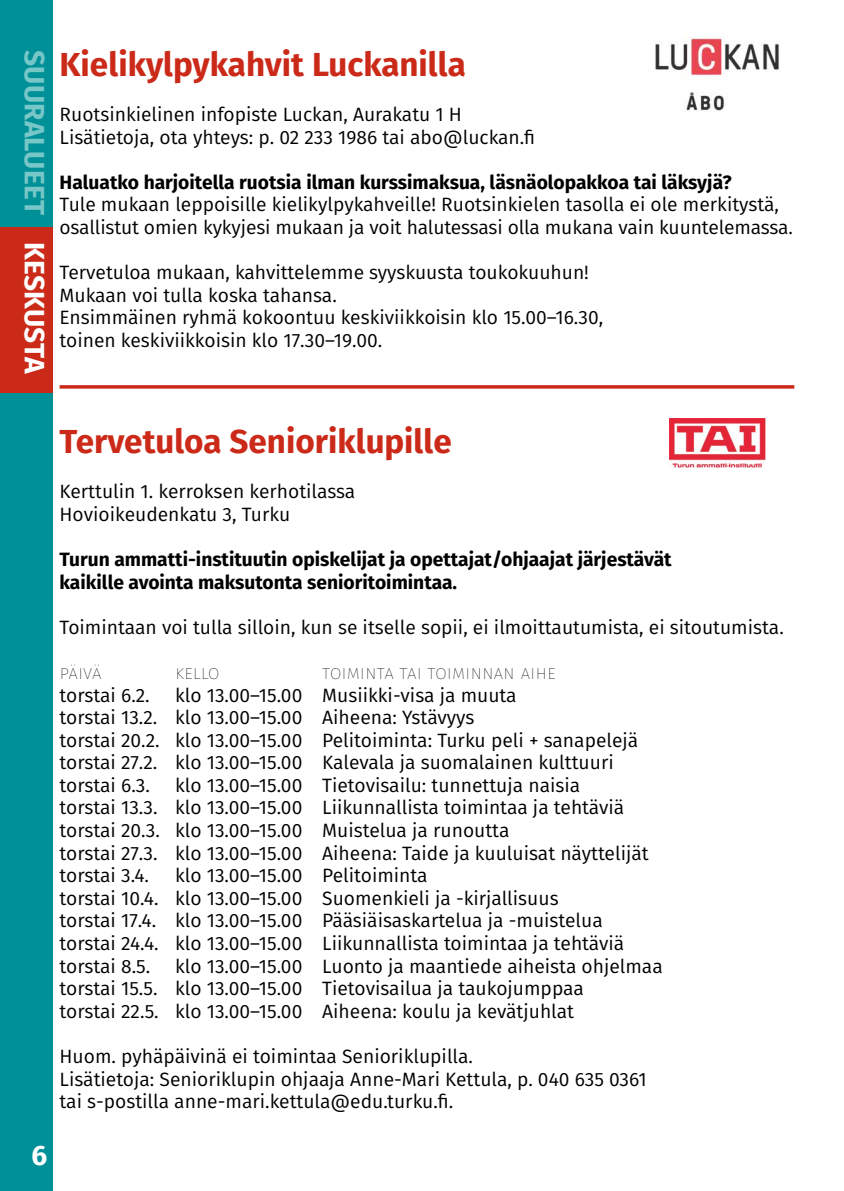
<style>
.page{position:relative;width:844px;height:1191px;background:#fff}
.page>*{position:absolute;margin:0;border:0;box-sizing:border-box;transform-origin:0 0}
.t1{font:700 33.25px "Fira Sans";color:#cb2a19}
.t2{font:700 28px "Fira Sans";letter-spacing:.01em;color:#77c6c8}
.t3{font:700 28px "Fira Sans";color:#fff}
.t4{font:19.25px/22.6px "Fira Sans";color:#000}
.t5{font:700 19.25px/22.6px "Fira Sans";color:#000}
.t6{font:100 19.25px "Fira Sans";color:#000}
.s1{color:#fff}
</style>
<div class="page">
<div style="left:0;top:392px;width:52px;height:799px;background:#009098"></div>
<div style="left:0;top:0;width:52px;height:227px;background:#009098"></div>
<div style="left:0;top:227px;width:52px;height:165px;background:#cb2a19"></div>
<svg style="left:60px;top:385px;width:734px;height:4px;background:#d14335"></svg>
<img style="left:655px;top:37px;width:124px;height:74px">
<img style="left:669px;top:418px;width:96px;height:50px">
<h2 class="t2" style="left:58px;top:50px;width:326px;rotate:90deg">SUURALUEET <span class="s1">KESKUSTA</span></h2>
<h1 class="t1" style="left:60px;top:36px;width:408px">Kielikylpykahvit Luckanilla</h1>
<p class="t4" style="left:60px;top:102px;width:477px">Ruotsinkielinen infopiste Luckan, Aurakatu 1 H<br>Lisätietoja, ota yhteys: p. 02 233 1986 tai abo@luckan.fi</p>
<p class="t5" style="left:60px;top:169px;width:673px">Haluatko harjoitella ruotsia ilman kurssimaksua, läsnäolopakkoa tai läksyjä?</p>
<p class="t4" style="left:60px;top:193px;width:734px">Tule mukaan leppoisille kielikylpykahveille! Ruotsinkielen tasolla ei ole merkitystä, osallistut omien kykyjesi mukaan ja voit halutessasi olla mukana vain kuuntelemassa.</p>
<p class="t4" style="left:60px;top:260px;width:545px">Tervetuloa mukaan, kahvittelemme syyskuusta toukokuuhun!<br>Mukaan voi tulla koska tahansa.<br>Ensimmäinen ryhmä kokoontuu keskiviikkoisin klo 15.00–16.30, toinen keskiviikkoisin klo 17.30–19.00.</p>
<h1 class="t1" style="left:60px;top:413px;width:393px">Tervetuloa Senioriklupille</h1>
<p class="t4" style="left:60px;top:480px;width:297px">Kerttulin 1. kerroksen kerhotilassa<br>Hovioikeudenkatu 3, Turku</p>
<p class="t5" style="left:60px;top:547px;width:613px">Turun ammatti-instituutin opiskelijat ja opettajat/ohjaajat järjestävät kaikille avointa maksutonta senioritoimintaa.</p>
<p class="t4" style="left:60px;top:615px;width:725px">Toimintaan voi tulla silloin, kun se itselle sopii, ei ilmoittautumista, ei sitoutumista.</p>
<p class="t6" style="left:60px;top:658px;width:44px">päivä</p>
<p class="t6" style="left:175px;top:658px;width:46px">kello</p>
<p class="t6" style="left:322px;top:658px;width:235px">toiminta tai toiminnan aihe</p>
<p class="t4" style="left:60px;top:683px;width:92px">torstai 6.2.</p>
<p class="t4" style="left:60px;top:683px;width:580px;text-indent:116px">klo 13.00–15.00 Musiikki-visa ja muuta<br>torstai 13.2. klo 13.00–15.00 Aiheena: Ystävyys<br>torstai 20.2. klo 13.00–15.00 Pelitoiminta: Turku peli + sanapelejä torstai 27.2. klo 13.00–15.00 Kalevala ja suomalainen kulttuuri torstai 6.3.</p>
<p class="t4" style="left:60px;top:773px;width:590px;text-indent:116px">klo 13.00–15.00 Tietovisailu: tunnettuja naisia<br>torstai 13.3. klo 13.00–15.00 Liikunnallista toimintaa ja tehtäviä torstai 20.3. klo 13.00–15.00 Muistelua ja runoutta<br>torstai 27.3. klo 13.00–15.00 Aiheena: Taide ja kuuluisat näyttelijät torstai 3.4.</p>
<p class="t4" style="left:60px;top:863px;width:566px;text-indent:115px">klo 13.00–15.00 Pelitoiminta<br>torstai 10.4. klo 13.00–15.00 Suomenkieli ja -kirjallisuus<br>torstai 17.4. klo 13.00–15.00 Pääsiäisaskartelua ja -muistelua torstai 24.4. klo 13.00–15.00 Liikunnallista toimintaa ja tehtäviä torstai 8.5.</p>
<p class="t4" style="left:60px;top:954px;width:604px;text-indent:116px">klo 13.00–15.00 Luonto ja maantiede aiheista ohjelmaa torstai 15.5. klo 13.00–15.00 Tietovisailua ja taukojumppaa<br>torstai 22.5. klo 13.00–15.00 Aiheena: koulu ja kevätjuhlat</p>
<p class="t4" style="left:60px;top:1044px;width:588px">Huom. pyhäpäivinä ei toimintaa Senioriklupilla.<br>Lisätietoja: Senioriklupin ohjaaja Anne-Mari Kettula, p. 040 635 0361 tai s-postilla anne-mari.kettula@edu.turku.fi.</p>
<h2 class="t3" style="left:31px;top:1131px;width:17px">6</h2>
</div>
